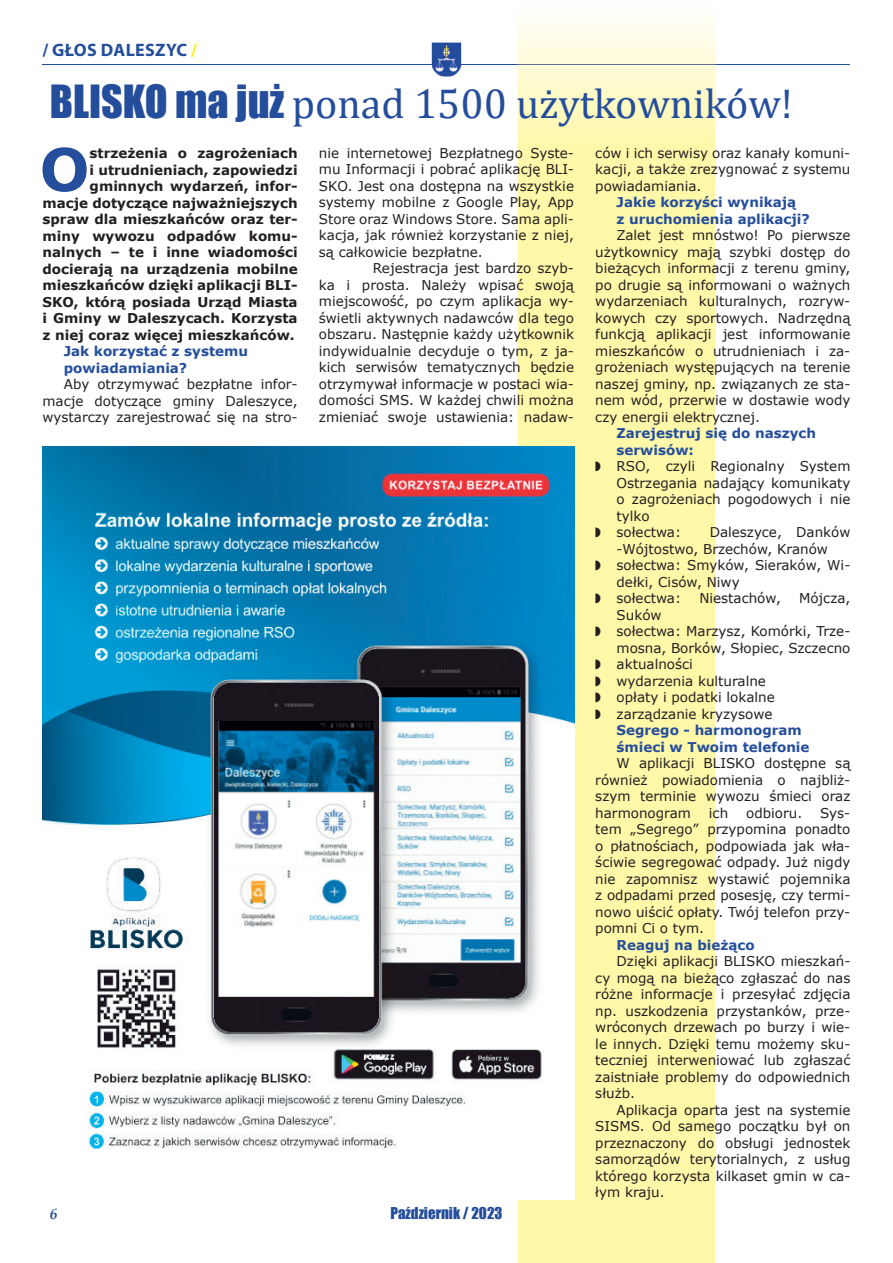
<style>
.page{position:relative;width:893px;height:1263px;background:#fff}
.page>*{position:absolute;margin:0;border:0;box-sizing:border-box;transform-origin:0 0}
.t1{font:700 58.95px "Verdana";color:#244e9c}
.t2{font:42px "Cambria";color:#244e9c}
.t3{font:700 18px "Myriad Pro";letter-spacing:.02em;color:#244e9c}
.t4{font:15px "Impact";color:#244e9c}
.t5{font:italic 700 15px "Palatino Linotype";color:#244e9c}
.t6{font:13.5px/16.5px "Verdana";color:#231f20;text-align:justify}
.t7{font:700 13.5px/16.5px "Verdana";color:#231f20;text-align:right}
.t8{font:700 13.5px/16.5px "Verdana";color:#244e9c}
.s1{color:#fff101}
.s2{font-family:"Impact"}
</style>
<div class="page">
<hr style="left:43px;top:64px;width:807px;height:1px;background:#244e9c">
<img style="left:432px;top:43px;width:29px;height:34px">
<svg style="left:432px;top:64px;width:29px;height:1px"></svg>
<svg style="left:518px;top:19px;width:197px;height:1244px;background:#fef8ae"></svg>
<hr style="left:518px;top:64px;width:197px;height:1px;background:#656f9a">
<img style="left:43px;top:446px;width:531px;height:753px">
<svg style="left:596px;top:462px;width:5px;height:10px"></svg>
<svg style="left:596px;top:528px;width:5px;height:10px"></svg>
<svg style="left:596px;top:561px;width:5px;height:10px"></svg>
<svg style="left:596px;top:594px;width:5px;height:10px"></svg>
<svg style="left:596px;top:627px;width:5px;height:9px"></svg>
<svg style="left:596px;top:660px;width:5px;height:9px"></svg>
<svg style="left:596px;top:676px;width:5px;height:10px"></svg>
<svg style="left:596px;top:693px;width:5px;height:9px"></svg>
<svg style="left:596px;top:709px;width:5px;height:10px"></svg>
<h3 class="t3" style="left:43px;top:38px;width:156px">/ GŁOS DALESZYC <span class="s1">/</span></h3>
<h2 class="t2" style="left:50px;top:79px;width:744px"><span class="s2">BLISKO ma już</span> ponad 1500 użytkowników!</h2>
<h1 class="t1" style="left:40px;top:128px;width:52px">O</h1>
<p class="t7" style="left:43px;top:145px;width:257px">strzeżenia o zagrożeniach<br>i utrudnieniach, zapowiedzi gminnych wydarzeń, infor&shy;macje dotyczące najważniejszych spraw dla mieszkańców oraz ter&shy;miny wywozu odpadów komu&shy;nalnych – te i inne wiadomości docierają na urządzenia mobilne mieszkańców dzięki aplikacji BLI-<br>SKO, którą posiada Urząd Miasta i Gminy w Daleszycach. Korzysta z niej coraz więcej mieszkańców.</p>
<p class="t8" style="left:64px;top:343px;width:186px">Jak korzystać z systemu powiadamiania?</p>
<p class="t6" style="left:43px;top:376px;width:257px;text-indent:21px">Aby otrzymywać bezpłatne infor&shy;macje dotyczące gminy Daleszyce, wystarczy zarejestrować się na stro-</p>
<p class="t6" style="left:319px;top:145px;width:257px">nie internetowej Bezpłatnego Syste-</p>
<p class="t6" style="left:319px;top:161px;width:257px">mu Informacji i pobrać aplikację BLI-</p>
<p class="t6" style="left:319px;top:178px;width:257px">SKO. Jest ona dostępna na wszystkie</p>
<p class="t6" style="left:319px;top:194px;width:257px">systemy mobilne z Google Play, App</p>
<p class="t6" style="left:319px;top:211px;width:257px">Store oraz Windows Store. Sama apli-</p>
<p class="t6" style="left:319px;top:227px;width:257px">kacja, jak również korzystanie z niej,</p>
<p class="t6" style="left:319px;top:244px;width:165px">są całkowicie bezpłatne.</p>
<p class="t6" style="left:373px;top:260px;width:203px">Rejestracja jest bardzo szyb-</p>
<p class="t6" style="left:319px;top:277px;width:257px">ka i prosta. Należy wpisać swoją</p>
<p class="t6" style="left:319px;top:293px;width:257px">miejscowość, po czym aplikacja wy-</p>
<p class="t6" style="left:319px;top:310px;width:257px">świetli aktywnych nadawców dla tego</p>
<p class="t6" style="left:319px;top:326px;width:257px">obszaru. Następnie każdy użytkownik</p>
<p class="t6" style="left:319px;top:343px;width:257px">indywidualnie decyduje o tym, z ja-</p>
<p class="t6" style="left:319px;top:359px;width:257px">kich serwisów tematycznych będzie</p>
<p class="t6" style="left:319px;top:376px;width:257px">otrzymywał informacje w postaci wia-</p>
<p class="t6" style="left:319px;top:392px;width:257px">domości SMS. W każdej chwili można</p>
<p class="t6" style="left:319px;top:409px;width:257px">zmieniać swoje ustawienia: nadaw-</p>
<p class="t5" style="left:50px;top:1203px;width:9px">6</p>
<p class="t4" style="left:390px;top:1202px;width:113px">Październik / 2023</p>
<p class="t6" style="left:595px;top:145px;width:257px">ców i ich serwisy oraz kanały komuni&shy;kacji, a także zrezygnować z systemu powiadamiania.</p>
<p class="t8" style="left:617px;top:194px;width:195px">Jakie korzyści wynikają<br>z uruchomienia aplikacji?</p>
<p class="t6" style="left:595px;top:227px;width:257px;text-indent:21px">Zalet jest mnóstwo! Po pierwsze użytkownicy mają szybki dostęp do bieżących informacji z terenu gminy, po drugie są informowani o ważnych wydarzeniach kulturalnych, rozryw&shy;kowych czy sportowych. Nadrzędną funkcją aplikacji jest informowanie mieszkańców o utrudnieniach i za&shy;grożeniach występujących na terenie naszej gminy, np. związanych ze sta&shy;nem wód, przerwie w dostawie wody czy energii elektrycznej.</p>
<p class="t8" style="left:617px;top:425px;width:201px">Zarejestruj się do naszych serwisów:</p>
<p class="t6" style="left:617px;top:458px;width:235px;text-align:left">RSO, czyli Regionalny System<br>Ostrzegania nadający komunikaty o zagrożeniach pogodowych i nie tylko<br>sołectwa:</p>
<p class="t6" style="left:617px;top:524px;width:235px;text-align:left;text-indent:93px">Daleszyce, Danków -Wójtostwo, Brzechów, Kranów sołectwa: Smyków, Sieraków, Wi&shy;dełki, Cisów, Niwy<br>sołectwa:</p>
<p class="t6" style="left:699px;top:590px;width:83px">Niestachów,</p>
<p class="t6" style="left:799px;top:590px;width:53px">Mójcza,</p>
<p class="t6" style="left:617px;top:607px;width:235px;text-align:left">Suków<br>sołectwa: Marzysz, Komórki, Trze&shy;mosna, Borków, Słopiec, Szczecno aktualności<br>wydarzenia kulturalne<br>opłaty i podatki lokalne zarządzanie kryzysowe</p>
<p class="t8" style="left:617px;top:722px;width:194px">Segrego - harmonogram śmieci w Twoim telefonie</p>
<p class="t6" style="left:595px;top:755px;width:257px;text-indent:21px">W aplikacji BLISKO dostępne są również powiadomienia o najbliż&shy;szym terminie wywozu śmieci oraz harmonogram</p>
<p class="t6" style="left:709px;top:804px;width:21px">ich</p>
<p class="t6" style="left:746px;top:804px;width:58px">odbioru.</p>
<p class="t6" style="left:595px;top:804px;width:257px;text-indent:225px">Sys&shy;tem „Segrego” przypomina ponadto o płatnościach, podpowiada jak wła&shy;ściwie segregować odpady. Już nigdy nie zapomnisz wystawić pojemnika z odpadami przed posesję, czy termi&shy;nowo uiścić opłaty. Twój telefon przy&shy;pomni Ci o tym.</p>
<p class="t8" style="left:617px;top:936px;width:140px">Reaguj na bieżąco</p>
<p class="t6" style="left:595px;top:953px;width:257px;text-indent:21px">Dzięki aplikacji BLISKO mieszkań&shy;cy mogą na bieżąco zgłaszać do nas różne informacje i przesyłać zdjęcia np. uszkodzenia przystanków, prze&shy;wróconych drzewach po burzy i wie&shy;le innych. Dzięki temu możemy sku&shy;teczniej interweniować lub zgłaszać zaistniałe problemy do odpowiednich służb.</p>
<p class="t6" style="left:595px;top:1101px;width:257px;text-indent:21px">Aplikacja oparta jest na systemie SISMS. Od samego początku był on przeznaczony do obsługi jednostek samorządów terytorialnych, z usług którego korzysta kilkaset gmin w ca&shy;łym kraju.</p>
</div>
